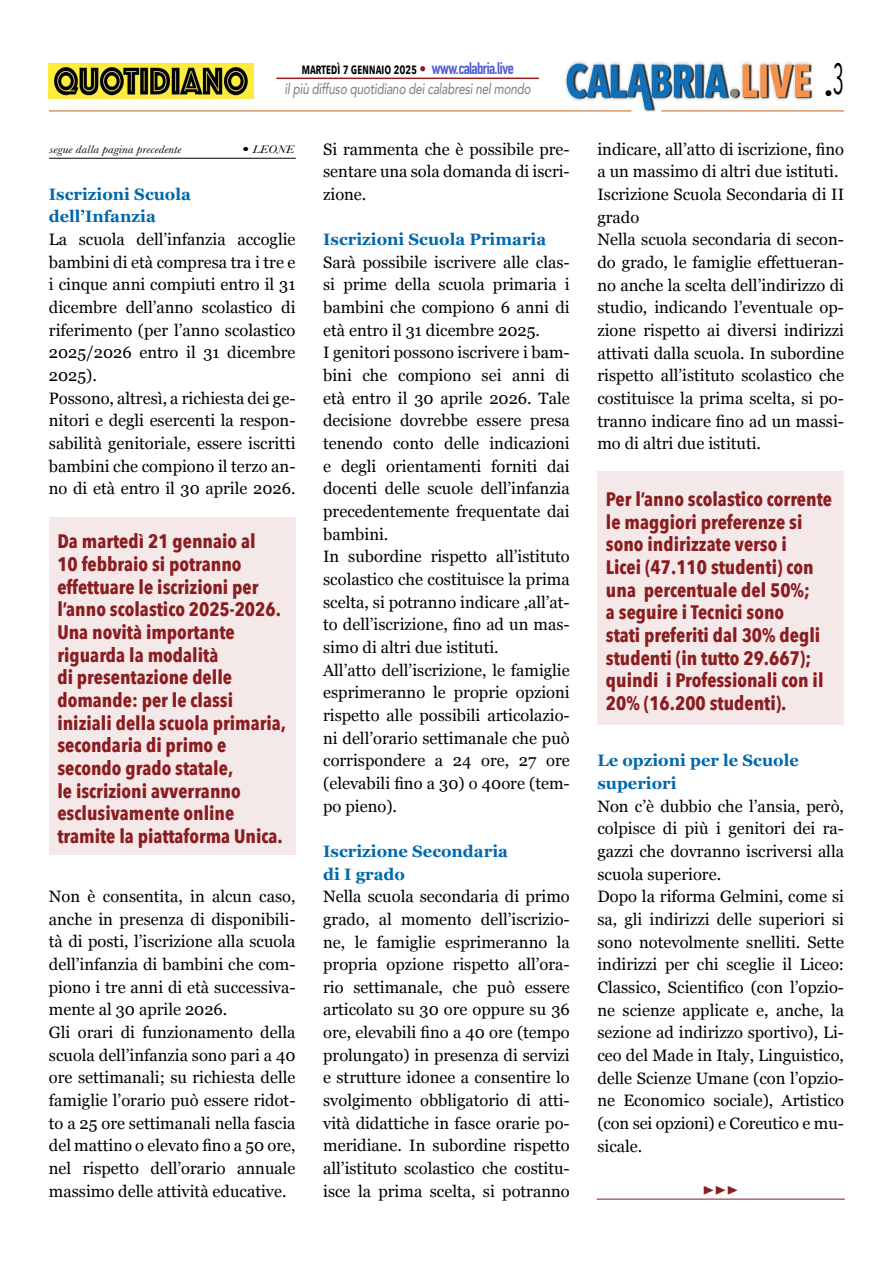
<style>
.page{position:relative;width:893px;height:1263px;background:#fff}
.page>*{position:absolute;margin:0;border:0;box-sizing:border-box;transform-origin:0 0}
.t1{font:700 19.5px/22.6px "Avenir Next Condensed";color:#8b1c1f}
.t2{font:16.5px/22.6px "Georgia";color:#000}
.t3{font:700 16.5px/22.6px "Georgia";color:#0068ad}
.t4{font:16.5px "Avenir Next Condensed";color:#000}
.t5{font:italic 500 15px "Avenir";letter-spacing:-.02em;color:#878787;scale:.79 1}
.t6{font:600 15px "Avenir Next Condensed";letter-spacing:-.02em;color:#000;scale:.9 1}
.t7{font:italic 11.4px "Baskerville";color:#000;scale:1.18 1}
.t8{font:10.5px "Wingdings 3";color:#8b1c1f;scale:1.28 1}
.s1{font-family:"Avenir";font-weight:500;color:#8b1c1f}
.s2{font-family:"DIN Condensed";font-weight:700;font-size:16.5px;color:#4f5cd6}
.s3{font-family:"Avenir";font-weight:500;font-style:normal}
</style>
<div class="page">
<img style="left:565px;top:61px;width:249px;height:51px">
<hr style="left:49px;top:111px;width:582px;height:1px;background:#c86419">
<hr style="left:661px;top:111px;width:183px;height:1px;background:#c86419">
<img style="left:49px;top:64px;width:205px;height:34px">
<hr style="left:276px;top:78px;width:263px;height:1px;background:#8b1c1f">
<hr style="left:49px;top:158px;width:247px;height:1px;background:#000">
<hr style="left:597px;top:1199px;width:248px;height:1px;background:#8b1c1f">
<div style="left:49px;top:517px;width:247px;height:338px;background:#f4e8e9"></div>
<div style="left:597px;top:471px;width:247px;height:254px;background:#f4e8e9"></div>
<p class="t6" style="left:301px;top:56px;width:238px">martedì 7 gennaio 2025 <span class="s1">•</span> <span class="s2">www.calabria.live</span></p>
<p class="t5" style="left:285px;top:80px;width:313px">il più diffuso quotidiano dei calabresi nel mondo</p>
<p class="t7" style="left:49px;top:141px;width:114px">segue dalla pagina precedente</p>
<p class="t7" style="left:242px;top:141px;width:45px"><span class="s3">•</span> LEONE</p>
<p class="t3" style="left:49px;top:182px;width:144px">Iscrizioni Scuola dell’Infanzia</p>
<p class="t2" style="left:49px;top:227px;width:248px">La scuola dell’infanzia accoglie bambini di età compresa tra i tre e i cinque anni compiuti entro il 31 dicembre dell’anno scolastico di riferimento (per l’anno scolastico<br>2025/2026 entro il 31 dicembre<br>2025).<br>Possono, altresì, a richiesta dei ge&shy;nitori e degli esercenti la respon&shy;sabilità genitoriale, essere iscritti bambini che compiono il terzo an&shy;no di età entro il 30 aprile 2026.</p>
<p class="t1" style="left:57px;top:530px;width:230px">Da martedì 21 gennaio al<br>10 febbraio si potranno effettuare le iscrizioni per l’anno scolastico 2025-2026.<br>Una novità importante riguarda la modalità<br>di presentazione delle domande: per le classi iniziali della scuola primaria, secondaria di primo e secondo grado statale,<br>le iscrizioni avverranno esclusivamente online tramite la piattaforma Unica.</p>
<p class="t2" style="left:49px;top:884px;width:248px">Non è consentita, in alcun caso, anche in presenza di disponibili&shy;tà di posti, l’iscrizione alla scuola dell’infanzia di bambini che com&shy;piono i tre anni di età successiva&shy;mente al 30 aprile 2026.<br>Gli orari di funzionamento della scuola dell’infanzia sono pari a 40 ore settimanali; su richiesta delle famiglie l’orario può essere ridot&shy;to a 25 ore settimanali nella fascia del mattino o elevato fino a 50 ore, nel rispetto dell’orario annuale massimo delle attività educative.</p>
<p class="t2" style="left:323px;top:137px;width:248px;text-align:justify">Si rammenta che è possibile pre&shy;sentare una sola domanda di iscri&shy;zione.</p>
<p class="t3" style="left:323px;top:227px;width:225px">Iscrizioni Scuola Primaria</p>
<p class="t2" style="left:323px;top:250px;width:248px">Sarà possibile iscrivere alle clas&shy;si prime della scuola primaria i bambini che compiono 6 anni di età entro il 31 dicembre 2025.<br>I genitori possono iscrivere i bam&shy;bini che compiono sei anni di età entro il 30 aprile 2026. Tale decisione dovrebbe essere presa tenendo conto delle indicazioni e degli orientamenti forniti dai docenti delle scuole dell’infanzia precedentemente frequentate dai bambini.<br>In subordine rispetto all’istituto scolastico che costituisce la prima scelta, si potranno indicare ,all’at&shy;to dell’iscrizione, fino ad un mas&shy;simo di altri due istituti.<br>All’atto dell’iscrizione, le famiglie esprimeranno le proprie opzioni rispetto alle possibili articolazio&shy;ni dell’orario settimanale che può corrispondere a 24 ore, 27 ore (elevabili fino a 30) o 40ore (tem&shy;po pieno).</p>
<p class="t3" style="left:323px;top:839px;width:186px">Iscrizione Secondaria di I grado</p>
<p class="t2" style="left:323px;top:884px;width:248px;text-align:justify">Nella scuola secondaria di primo grado, al momento dell’iscrizio&shy;ne, le famiglie esprimeranno la propria opzione rispetto all’ora&shy;rio settimanale, che può essere articolato su 30 ore oppure su 36 ore, elevabili fino a 40 ore (tempo prolungato) in presenza di servizi e strutture idonee a consentire lo svolgimento obbligatorio di atti&shy;vità didattiche in fasce orarie po&shy;meridiane. In subordine rispetto all’istituto scolastico che costitu&shy;isce la prima scelta, si potranno</p>
<p class="t4" style="left:824px;top:79px;width:21px">•<sup>3</sup></p>
<p class="t2" style="left:597px;top:137px;width:248px">indicare, all’atto di iscrizione, fino a un massimo di altri due istituti.<br>Iscrizione Scuola Secondaria di II grado<br>Nella scuola secondaria di secon&shy;do grado, le famiglie effettueran&shy;no anche la scelta dell’indirizzo di studio, indicando l’eventuale op&shy;zione rispetto ai diversi indirizzi attivati dalla scuola. In subordine rispetto all’istituto scolastico che costituisce la prima scelta, si po&shy;tranno indicare fino ad un massi&shy;mo di altri due istituti.</p>
<p class="t1" style="left:606px;top:488px;width:228px">Per l’anno scolastico corrente le maggiori preferenze si sono indirizzate verso i<br>Licei (47.110 studenti) con una percentuale del 50%;<br>a seguire i Tecnici sono<br>stati preferiti dal 30% degli studenti (in tutto 29.667); quindi i Professionali con il<br>20% (16.200 studenti).</p>
<p class="t3" style="left:597px;top:748px;width:203px">Le opzioni per le Scuole superiori</p>
<p class="t2" style="left:597px;top:794px;width:248px">Non c’è dubbio che l’ansia, però, colpisce di più i genitori dei ra&shy;gazzi che dovranno iscriversi alla scuola superiore.<br>Dopo la riforma Gelmini, come si sa, gli indirizzi delle superiori si sono notevolmente snelliti. Sette indirizzi per chi sceglie il Liceo:<br>Classico, Scientifico (con l’opzio&shy;ne scienze applicate e, anche, la sezione ad indirizzo sportivo), Li&shy;ceo del Made in Italy, Linguistico, delle Scienze Umane (con l’opzio&shy;ne Economico sociale), Artistico (con sei opzioni) e Coreutico e mu&shy;sicale.</p>
<p class="t8" style="left:703px;top:1184px;width:29px">◆◆◆</p>
</div>
